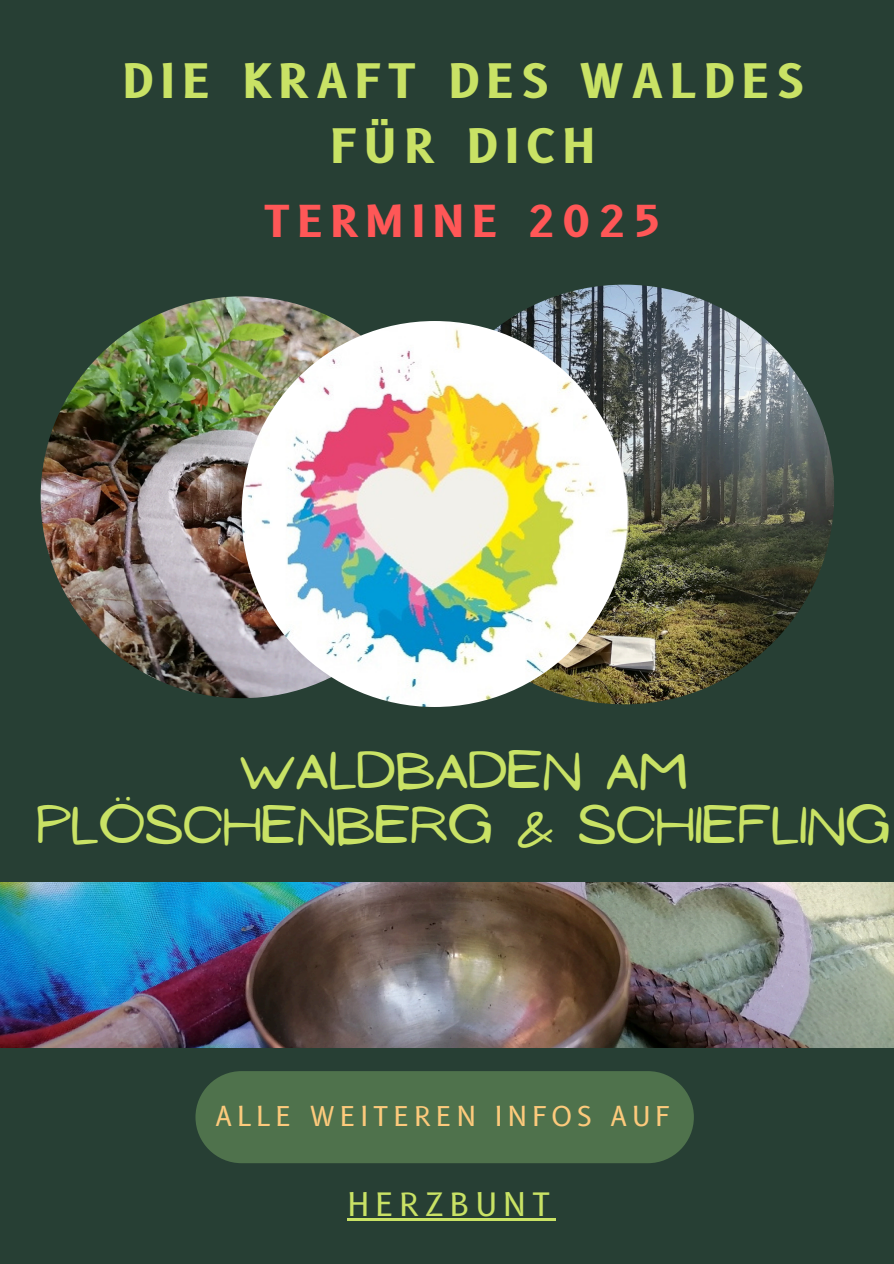
<style>
.page{position:relative;width:894px;height:1264px;background:#fff}
.page>*{position:absolute;margin:0;border:0;box-sizing:border-box;transform-origin:0 0}
.t1{font:49.2px/55.2px "NF Ananias Regular";color:#c9e265;text-align:center}
.t2{font:700 46.35px/64.5px "B612";letter-spacing:.175em;color:#c9e265;text-align:center}
.t3{font:700 42.9px "B612";letter-spacing:.175em;color:#ff5757}
.t4{font:31.35px "B612";letter-spacing:.175em;color:#c9e265}
.t5{font:26.55px "B612";letter-spacing:.175em;color:#fdca7c}
</style>
<div class="page">
<div style="left:0;top:0;width:893px;height:1263px;background:#273f34"></div>
<img style="left:0;top:882px;width:893px;height:165px">
<img style="left:41px;top:296px;width:401px;height:402px;border-radius:50%">
<img style="left:414px;top:285px;width:420px;height:419px;border-radius:50%">
<img style="left:241px;top:321px;width:386px;height:386px;border-radius:50%">
<div style="left:195px;top:1071px;width:498px;height:92px;background:#4f724c;border-radius:46px"></div>
<hr style="left:347px;top:1218px;width:209px;height:2px;background:#c9e265">
<h2 class="t2" style="left:123px;top:49px;width:682px">DIE KRAFT DES WALDES<br>FÜR DICH</h2>
<p class="t3" style="left:264px;top:196px;width:399px">TERMINE 2025</p>
<p class="t1" style="left:37px;top:743px;width:854px">WALDBADEN AM<br>PLÖSCHENBERG &amp; SCHIEFLING</p>
<p class="t5" style="left:215px;top:1100px;width:456px">ALLE WEITEREN INFOS AUF</p>
<p class="t4" style="left:347px;top:1185px;width:204px">HERZBUNT</p>
</div>
